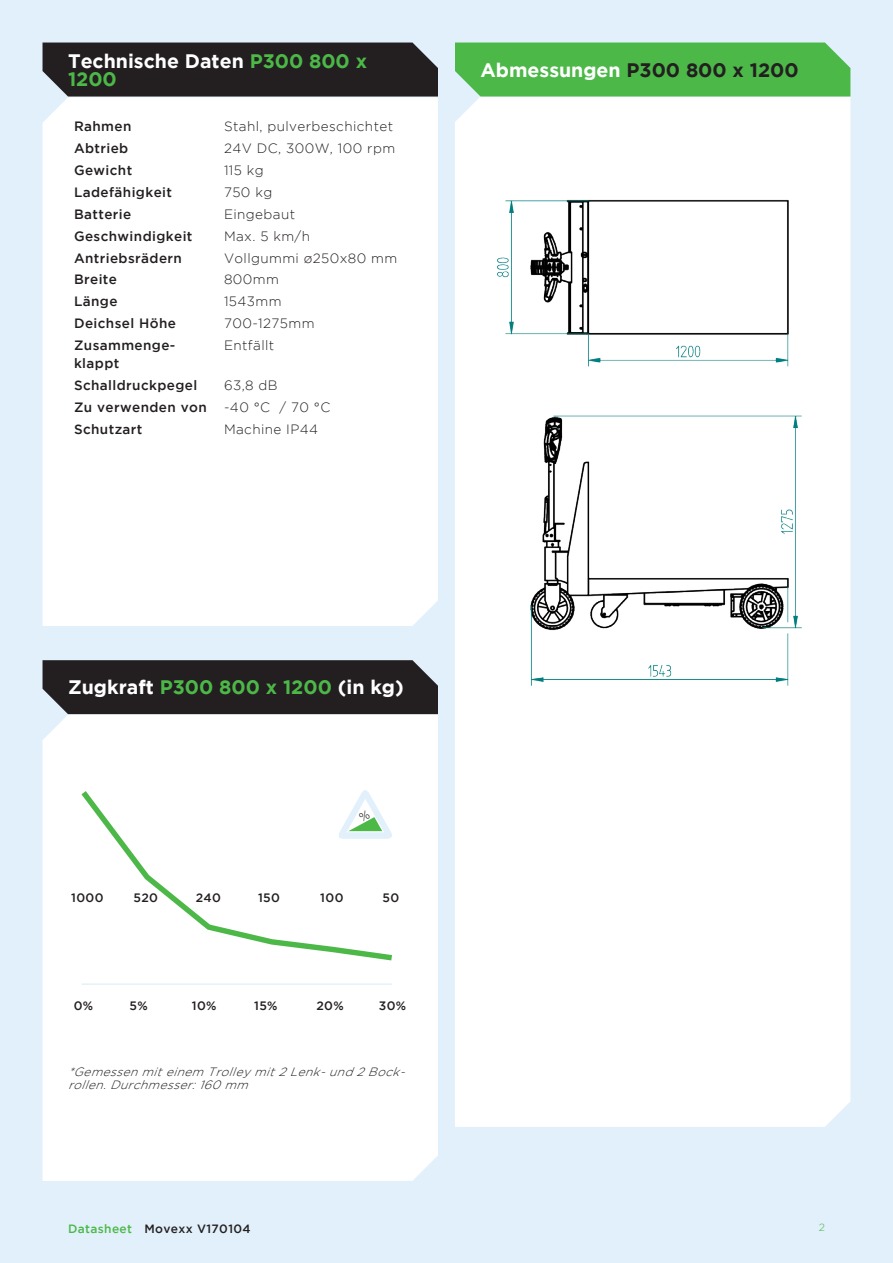
<style>
.page{position:relative;width:893px;height:1263px;background:#e1f0fa}
.page>*{position:absolute;margin:0;border:0;box-sizing:border-box;transform-origin:0 0}
.ARTIKEL_NUMMER{font:700 19.5px/18px "Gotham";color:#fff}
.OMSCHRIJVING{font:700 19.5px "Gotham";color:#fff}
.OMSCHRIJVING-2{font:700 19.5px "Gotham";color:#231f20}
.t1{font:500 13.5px/18px "Gotham";letter-spacing:.03em;color:#231f20}
.t2{font:300 13.5px "Gotham";letter-spacing:.03em;color:#231f20}
.Grafiek{font:500 12.15px "Gotham";letter-spacing:.03em;color:#231f20}
.EXTRA_OMSCHRIJVING{font:italic 300 12px/13.5px "Gotham";color:#231f20}
.t3{font:500 12px "Gotham";letter-spacing:.03em;color:#231f20}
.t4{font:300 10.5px "Gotham";color:#4cb848}
.s1{color:#4cb848}
.s2{color:#fff}
</style>
<div class="page">
<div style="left:43px;top:97px;width:395px;height:529px;background:#fff"></div>
<div style="left:43px;top:43px;width:395px;height:54px;background:#231f20"></div>
<div style="left:455px;top:97px;width:395px;height:1030px;background:#fff"></div>
<div style="left:455px;top:43px;width:395px;height:54px;background:#4cb848"></div>
<div style="left:43px;top:660px;width:395px;height:54px;background:#231f20"></div>
<div style="left:43px;top:715px;width:395px;height:466px;background:#fff"></div>
<div style="left:76px;top:790px;width:322px;height:174px;background:#fff"></div>
<hr style="left:81px;top:983px;width:311px;height:2px;background:#e1f0fa">
<img style="left:480px;top:186px;width:345px;height:561px">
<svg style="left:336px;top:790px;width:59px;height:49px"></svg>
<p class="ARTIKEL_NUMMER" style="left:68px;top:51px;width:301px">Technische Daten <span class="s1">P300 800 x<br>1200</span></p>
<p class="OMSCHRIJVING-2" style="left:480px;top:58px;width:320px"><span class="s2">Abmessungen</span> P300 800 x 1200</p>
<p class="t1" style="left:74px;top:117px;width:59px">Rahmen</p>
<p class="t2" style="left:224px;top:119px;width:171px">Stahl, pulverbeschichtet</p>
<p class="t1" style="left:74px;top:139px;width:56px">Abtrieb</p>
<p class="t2" style="left:224px;top:141px;width:173px">24V DC, 300W, 100 rpm</p>
<p class="t1" style="left:74px;top:161px;width:60px">Gewicht</p>
<p class="t2" style="left:224px;top:163px;width:41px">115 kg</p>
<p class="t1" style="left:74px;top:183px;width:100px">Ladefähigkeit</p>
<p class="t2" style="left:224px;top:185px;width:50px">750 kg</p>
<p class="t1" style="left:74px;top:205px;width:59px">Batterie</p>
<p class="t2" style="left:224px;top:207px;width:73px">Eingebaut</p>
<p class="t1" style="left:74px;top:227px;width:120px">Geschwindigkeit</p>
<p class="t2" style="left:224px;top:229px;width:88px">Max. 5 km/h</p>
<p class="t1" style="left:74px;top:248px;width:109px">Antriebsrädern</p>
<p class="t2" style="left:224px;top:250px;width:175px">Vollgummi ø250x80 mm</p>
<p class="t1" style="left:74px;top:270px;width:45px">Breite</p>
<p class="t2" style="left:224px;top:272px;width:56px">800mm</p>
<p class="t1" style="left:74px;top:292px;width:45px">Länge</p>
<p class="t2" style="left:224px;top:294px;width:59px">1543mm</p>
<p class="t1" style="left:74px;top:314px;width:103px">Deichsel Höhe</p>
<p class="t2" style="left:224px;top:316px;width:92px">700-1275mm</p>
<p class="t1" style="left:74px;top:336px;width:103px">Zusammenge&shy;klappt</p>
<p class="t2" style="left:224px;top:338px;width:52px">Entfällt</p>
<p class="t1" style="left:74px;top:376px;width:125px">Schalldruckpegel</p>
<p class="t2" style="left:224px;top:378px;width:55px">63,8 dB</p>
<p class="t1" style="left:74px;top:398px;width:134px">Zu verwenden von</p>
<p class="t2" style="left:224px;top:400px;width:108px">-40 °C / 70 °C</p>
<p class="t1" style="left:74px;top:419px;width:70px">Schutzart</p>
<p class="t2" style="left:224px;top:421px;width:96px">Machine IP44</p>
<p class="OMSCHRIJVING" style="left:68px;top:676px;width:337px">Zugkraft <span class="s1">P300 800 x 1200</span> (in kg)</p>
<p class="Grafiek" style="left:71px;top:891px;width:34px">1000</p>
<p class="Grafiek" style="left:133px;top:891px;width:26px">520</p>
<p class="Grafiek" style="left:196px;top:891px;width:27px">240</p>
<p class="Grafiek" style="left:258px;top:891px;width:23px">150</p>
<p class="Grafiek" style="left:320px;top:891px;width:25px">100</p>
<p class="Grafiek" style="left:383px;top:891px;width:18px">50</p>
<p class="Grafiek" style="left:74px;top:999px;width:21px">0%</p>
<p class="Grafiek" style="left:130px;top:999px;width:20px">5%</p>
<p class="Grafiek" style="left:192px;top:999px;width:26px">10%</p>
<p class="Grafiek" style="left:254px;top:999px;width:25px">15%</p>
<p class="Grafiek" style="left:316px;top:999px;width:29px">20%</p>
<p class="Grafiek" style="left:379px;top:999px;width:29px">30%</p>
<p class="EXTRA_OMSCHRIJVING" style="left:68px;top:1065px;width:343px">*Gemessenmiteinem Trolleymit2Lenk-und2Bock&shy;rollen.Durchmesser:160 mm</p>
<p class="t3" style="left:68px;top:1222px;width:184px"><span class="s1">Datasheet</span> Movexx V170104</p>
<p class="t4" style="left:819px;top:1221px;width:8px">2</p>
</div>
